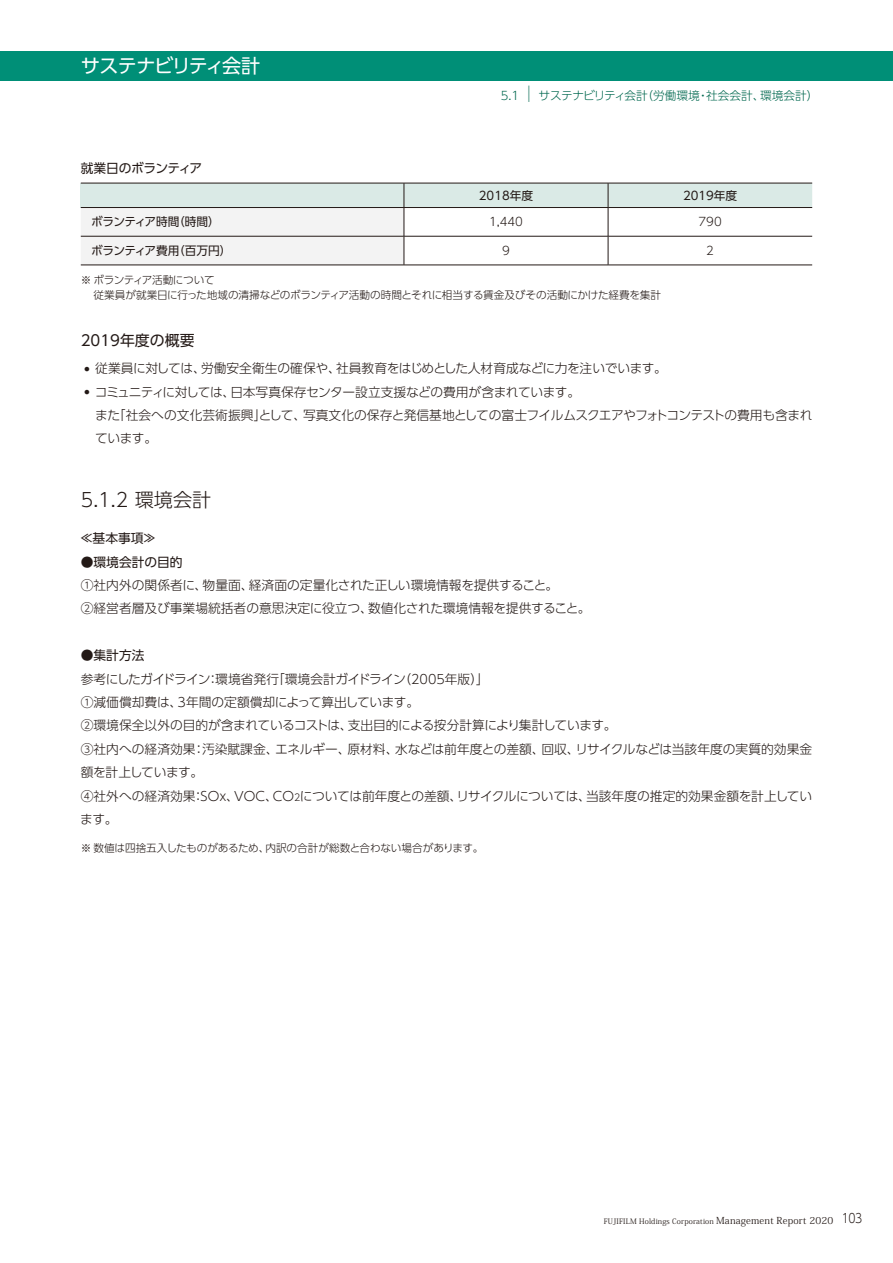
<style>
.page{position:relative;width:893px;height:1263px;background:#fff}
.page>*{position:absolute;margin:0;border:0;box-sizing:border-box;transform-origin:0 0}
.t1{font:19.2px "UD Shin Go Pro";letter-spacing:-.06em;color:#fff}
.t2{font:300 19.2px "UD Shin Go Pro";color:#231916}
.t3{font:14.85px "UD Shin Go Pro";color:#231916}
.t4{font:300 12.75px/23.4px "UD Shin Go Pro";letter-spacing:-.01em;color:#231916}
.t5{font:300 12.75px/23.4px "UD Shin Go Pro";letter-spacing:-.035em;color:#231916}
.t6{font:12.75px "UD Shin Go Pro";color:#231916}
.t7{font:12.75px "UD Shin Go Pro";letter-spacing:-.025em;color:#231916}
.t8{font:300 11.7px "UD Shin Go Pro";color:#00684f}
.t9{font:11.7px "UD Shin Go Pro";letter-spacing:-.025em;color:#231916}
.t10{font:11.7px "UD Shin Go Pro";color:#231916}
.t11{font:11.7px "UD Shin Go Pro";letter-spacing:-.045em;color:#231916}
.t12{font:300 11.7px "UD Shin Go Pro";color:#231916}
.t13{font:300 10.65px/14.9px "UD Shin Go Pro";letter-spacing:-.02em;color:#231916}
.t14{font:7.5px "Koz Min Pro";letter-spacing:.02em;color:#231916}
.s1{font-size:16.35px}
.s2{font-size:9.6px}
.s3{font-family:"UD Shin Go Pro";font-weight:300;font-size:12.75px}
</style>
<div class="page">
<div style="left:0;top:51px;width:893px;height:30px;background:#008f77"></div>
<svg style="left:81px;top:184px;width:731px;height:81px"></svg>
<hr style="left:81px;top:236px;width:323px;height:1px;background:#231916">
<hr style="left:404px;top:236px;width:204px;height:1px;background:#231916">
<hr style="left:608px;top:236px;width:204px;height:1px;background:#231916">
<hr style="left:81px;top:183px;width:323px;height:1px;background:#231916">
<hr style="left:404px;top:183px;width:204px;height:1px;background:#231916">
<hr style="left:608px;top:183px;width:204px;height:1px;background:#231916">
<hr style="left:404px;top:207px;width:204px;height:1px;background:#231916">
<hr style="left:608px;top:207px;width:204px;height:1px;background:#231916">
<hr style="left:404px;top:265px;width:204px;height:1px;background:#231916">
<hr style="left:608px;top:265px;width:204px;height:1px;background:#231916">
<hr style="left:81px;top:207px;width:323px;height:1px;background:#231916">
<hr style="left:81px;top:265px;width:323px;height:1px;background:#231916">
<h1 class="t1" style="left:81px;top:50px;width:181px">サステナビリティ会計</h1>
<p class="t7" style="left:81px;top:158px;width:123px">就業日のボランティア</p>
<p class="t8" style="left:501px;top:86px;width:319px">5.1 <span class="s1">｜</span> サステナビリティ会計（労働環境・社会会計、環境会計）</p>
<p class="t10" style="left:479px;top:186px;width:56px">2018年度</p>
<p class="t10" style="left:683px;top:186px;width:56px">2019年度</p>
<p class="t11" style="left:91px;top:212px;width:130px">ボランティア時間（時間）</p>
<p class="t12" style="left:489px;top:212px;width:35px">1,440</p>
<p class="t12" style="left:699px;top:212px;width:25px">790</p>
<p class="t9" style="left:91px;top:241px;width:142px">ボランティア費用（百万円）</p>
<p class="t12" style="left:502px;top:241px;width:9px">9</p>
<p class="t12" style="left:706px;top:241px;width:9px">2</p>
<p class="t13" style="left:94px;top:272px;width:569px;text-indent:-13px">※ ボランティア活動について<br>従業員が就業日に行った地域の清掃などのボランティア活動の時間とそれに相当する賃金及びその活動にかけた経費を集計</p>
<p class="t3" style="left:81px;top:328px;width:115px">2019年度の概要</p>
<p class="t4" style="left:85px;top:356px;width:584px"><sup>●</sup> 従業員に対しては、労働安全衛生の確保や、社員教育をはじめとした人材育成などに力を注いでいます。</p>
<p class="t5" style="left:95px;top:379px;width:719px;text-indent:-10px"><sup>●</sup> コミュニティに対しては、日本写真保存センター設立支援などの費用が含まれています。<br>また「社会への文化芸術振興」として、写真文化の保存と発信基地としての富士フイルムスクエアやフォトコンテストの費用も含まれています。</p>
<h1 class="t2" style="left:81px;top:484px;width:132px">5.1.2 環境会計</h1>
<p class="t6" style="left:80px;top:528px;width:77px">≪基本事項≫</p>
<p class="t6" style="left:81px;top:551px;width:103px">●環境会計の目的</p>
<p class="t4" style="left:81px;top:573px;width:511px">①社内外の関係者に、物量面、経済面の定量化された正しい環境情報を提供すること。<br>②経営者層及び事業場統括者の意思決定に役立つ、数値化された環境情報を提供すること。</p>
<p class="t6" style="left:81px;top:645px;width:65px">●集計方法</p>
<p class="t4" style="left:80px;top:666px;width:733px">参考にしたガイドライン：環境省発行「環境会計ガイドライン（2005年版）」<br>①減価償却費は、3年間の定額償却によって算出しています。<br>②環境保全以外の目的が含まれているコストは、支出目的による按分計算により集計しています。<br>③社内への経済効果：汚染賦課金、エネルギー、原材料、水などは前年度との差額、回収、リサイクルなどは当該年度の実質的効果金額を計上しています。<br>④社外への経済効果：SOx、VOC、CO<span class="s2">2</span>については前年度との差額、リサイクルについては、当該年度の推定的効果金額を計上しています。</p>
<p class="t13" style="left:81px;top:840px;width:404px">※ 数値は四捨五入したものがあるため、内訳の合計が総数と合わない場合があります。</p>
<p class="t14" style="left:604px;top:1215px;width:260px">FUJIFILM Holdings Corporation <span class="s2">Management Report 2020</span> <span class="s3">103</span></p>
</div>
